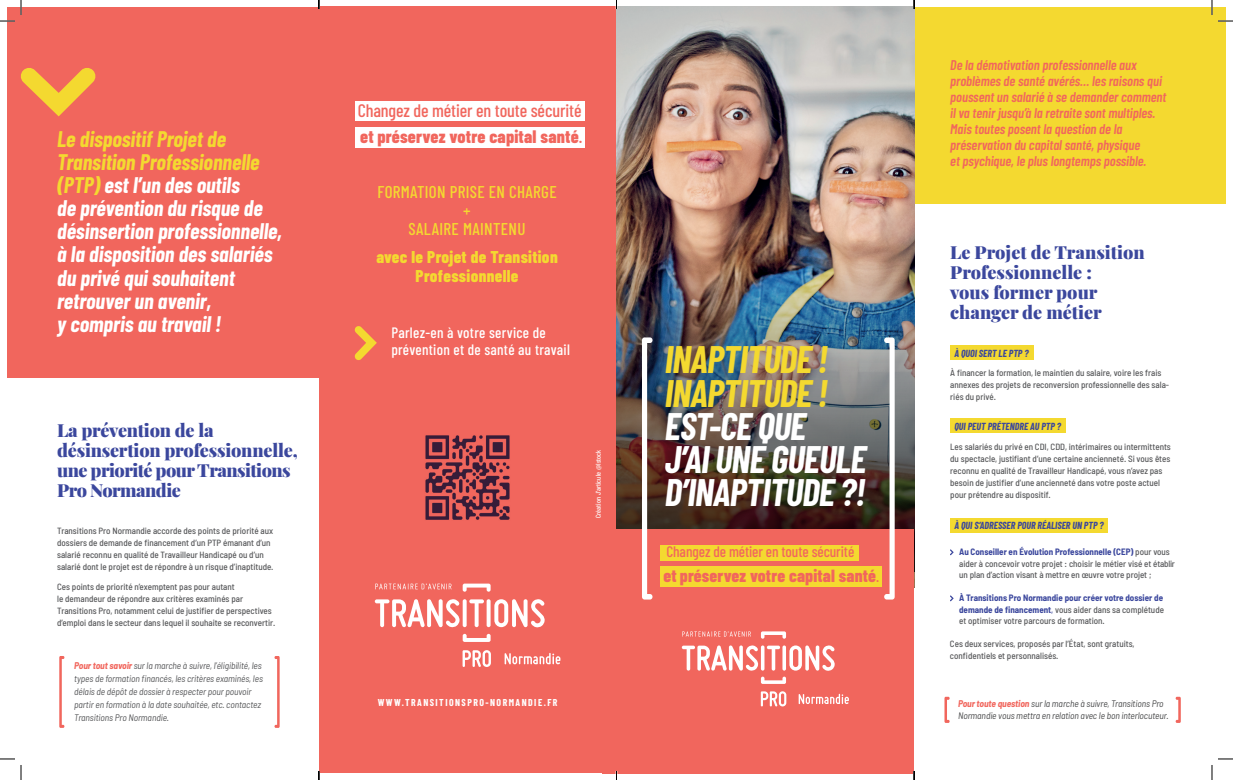
<style>
.page{position:relative;width:1233px;height:780px;background:#fff}
.page>*{position:absolute;margin:0;border:0;box-sizing:border-box;transform-origin:0 0}
.t1{font:italic 700 37.4px/33px "Barlow Condensed";letter-spacing:-.02em;color:#fff}
.t2{font:italic 700 37.4px/33px "Barlow Condensed";letter-spacing:-.02em;color:#f4d930}
.t3{font:italic 700 22px/23px "Barlow Condensed";color:#fff}
.t4{font:900 18px/20px "Playfair Display";letter-spacing:-.01em;color:#3b479d}
.t5{font:500 18px "Barlow Condensed";letter-spacing:-.005em;color:#f1665d}
.t6{font:800 18px "Barlow Condensed";letter-spacing:.01em;color:#f1665d}
.t7{font:800 17.5px "Barlow Condensed";letter-spacing:.01em;color:#f1665d}
.t8{font:800 17px/18.9px "Barlow Condensed";letter-spacing:.02em;color:#f4d930;text-align:center}
.t9{font:500 17px/18.9px "Barlow Condensed";letter-spacing:.02em;color:#f4d930;text-align:center}
.t10{font:500 15.1px "Barlow Condensed";letter-spacing:-.005em;color:#f1665d}
.t11{font:500 15px/17px "Barlow Condensed";letter-spacing:.02em;color:#fff}
.t12{font:italic 600 14px/16px "Barlow Condensed";color:#f1665d}
.t13{font:italic 700 10px "Barlow Condensed";color:#3b479d}
.t14{font:700 9.8px "Barlow Condensed";letter-spacing:.15em;color:#fff}
.t15{font:italic semi-condensed 9.5px/13px "Barlow";letter-spacing:-.01em;color:#57585a}
.t16{font:italic semi-condensed 9.5px/11.4px "Barlow";letter-spacing:-.01em;color:#4b4c4d}
.t17{font:500 semi-condensed 9px/12px "Barlow";color:#57585a}
.t18{font:700 semi-condensed 9px/11.5px "Barlow";color:#3b479d;text-align:justify}
.t19{font:500 7px "Barlow Condensed";letter-spacing:.015em;color:#fff}
.s1{color:#f4d930}
.s2{font-weight:700;color:#f1665d}
.s3{font-weight:500}
.s4{font-weight:500;font-size:15.1px}
.s5{font-weight:700;color:#3b479d}
.s6{font-weight:500;color:#57585a}
</style>
<div class="page">
<div style="left:319px;top:7px;width:297px;height:765px;background:#f1665d"></div>
<svg style="left:462px;top:650px;width:29px;height:16px"></svg>
<svg style="left:463px;top:583px;width:27px;height:8px"></svg>
<svg style="left:463px;top:633px;width:27px;height:8px"></svg>
<svg style="left:469px;top:599px;width:15px;height:27px"></svg>
<svg style="left:375px;top:599px;width:85px;height:28px"></svg>
<hr style="left:463px;top:598px;width:3px;height:28px;background:#fff;border-radius:2px">
<svg style="left:486px;top:598px;width:4px;height:28px"></svg>
<svg style="left:494px;top:599px;width:51px;height:28px"></svg>
<svg style="left:504px;top:653px;width:56px;height:11px"></svg>
<svg style="left:375px;top:583px;width:76px;height:6px"></svg>
<svg style="left:354px;top:326px;width:23px;height:34px"></svg>
<div style="left:355px;top:101px;width:229px;height:20px;background:#fff"></div>
<div style="left:355px;top:127px;width:229px;height:21px;background:#fff"></div>
<div style="left:914px;top:7px;width:312px;height:196px;background:#f4d930"></div>
<svg style="left:950px;top:549px;width:3px;height:6px"></svg>
<svg style="left:950px;top:595px;width:3px;height:6px"></svg>
<svg style="left:1175px;top:696px;width:5px;height:26px"></svg>
<svg style="left:944px;top:696px;width:5px;height:26px"></svg>
<div style="left:950px;top:345px;width:84px;height:14px;background:#f4d930"></div>
<div style="left:950px;top:418px;width:115px;height:14px;background:#f4d930"></div>
<div style="left:950px;top:517px;width:158px;height:15px;background:#f4d930"></div>
<div style="left:7px;top:7px;width:312px;height:370px;background:#f1665d"></div>
<svg style="left:274px;top:656px;width:6px;height:71px"></svg>
<svg style="left:59px;top:656px;width:5px;height:71px"></svg>
<svg style="left:20px;top:68px;width:76px;height:48px"></svg>
<img style="left:616px;top:7px;width:298px;height:233px">
<img style="left:616px;top:240px;width:298px;height:288px">
<div style="left:602px;top:528px;width:312px;height:244px;background:#f1665d"></div>
<svg style="left:761px;top:691px;width:25px;height:15px"></svg>
<svg style="left:761px;top:631px;width:25px;height:7px"></svg>
<svg style="left:761px;top:676px;width:25px;height:7px"></svg>
<svg style="left:767px;top:645px;width:13px;height:25px"></svg>
<svg style="left:682px;top:645px;width:76px;height:25px"></svg>
<hr style="left:761px;top:645px;width:3px;height:25px;background:#fff;border-radius:2px">
<svg style="left:782px;top:645px;width:4px;height:25px"></svg>
<svg style="left:789px;top:645px;width:46px;height:25px"></svg>
<svg style="left:798px;top:693px;width:51px;height:10px"></svg>
<svg style="left:682px;top:631px;width:69px;height:5px"></svg>
<svg style="left:642px;top:337px;width:10px;height:262px"></svg>
<svg style="left:884px;top:337px;width:10px;height:262px"></svg>
<div style="left:660px;top:544px;width:199px;height:15px;background:#f4d930"></div>
<div style="left:660px;top:566px;width:222px;height:20px;background:#f4d930"></div>
<img style="left:425px;top:435px;width:85px;height:85px">
<svg style="left:1218px;top:20px;width:15px;height:2px"></svg>
<svg style="left:1218px;top:758px;width:15px;height:1px"></svg>
<svg style="left:0;top:0;width:22px;height:22px"></svg>
<svg style="left:0;top:758px;width:22px;height:21px"></svg>
<svg style="left:1211px;top:0;width:1px;height:15px"></svg>
<svg style="left:1211px;top:765px;width:1px;height:14px"></svg>
<svg style="left:913px;top:0;width:2px;height:9px"></svg>
<svg style="left:913px;top:771px;width:2px;height:8px"></svg>
<p class="t3" style="left:57px;top:127px;width:226px"><span class="s1">Le dispositif Projet de<br>Transition Professionnelle (PTP)</span> est l’un des outils<br>de prévention du risque de désinsertion professionnelle, à la disposition des salariés du privé qui souhaitent retrouver un avenir,<br>y compris au travail !</p>
<p class="t4" style="left:57px;top:418px;width:242px">La prévention de la désinsertion professionnelle, une priorité pour Transitions<br>Pro Normandie</p>
<p class="t17" style="left:57px;top:524px;width:218px">Transitions Pro Normandie accorde des points de priorité aux dossiers de demande de financement d’un PTP émanant d’un salarié reconnu en qualité de Travailleur Handicapé ou d’un salarié dont le projet est de répondre à un risque d’inaptitude.</p>
<p class="t17" style="left:57px;top:580px;width:220px">Ces points de priorité n’exemptent pas pour autant<br>le demandeur de répondre aux critères examinés par Transitions Pro, notamment celui de justifier de perspectives d’emploi dans le secteur dans lequel il souhaite se reconvertir.</p>
<p class="t15" style="left:74px;top:658px;width:190px"><span class="s2">Pour tout savoir</span> sur la marche à suivre, l’éligibilité, les types de formation financés, les critères examinés, les délais de dépôt de dossier à respecter pour pouvoir partir en formation à la date souhaitée, etc. contactez Transitions Pro Normandie.</p>
<p class="t5" style="left:358px;top:97px;width:225px">Changez de métier en toute sécurité</p>
<p class="t6" style="left:360px;top:124px;width:224px">et préservez votre capital santé<span class="s3">.</span></p>
<p class="t9" style="left:377px;top:181px;width:181px">FORMATION PRISE EN CHARGE +<br>SALAIRE MAINTENU</p>
<p class="t8" style="left:376px;top:247px;width:183px">avec le Projet de Transition<br>Professionnelle</p>
<p class="t11" style="left:391px;top:323px;width:180px">Parlez-en à votre service de prévention et de santé au travail</p>
<p class="t19" style="left:593px;top:517px;width:70px;rotate:-90deg">Création J’articule @Istock</p>
<p class="t14" style="left:378px;top:695px;width:181px">WWW.TRANSITIONSPRO-NORMANDIE.FR</p>
<p class="t2" style="left:665px;top:341px;width:165px">INAPTITUDE !<br>INAPTITUDE !</p>
<p class="t1" style="left:665px;top:407px;width:203px">EST-CE QUE<br>J’AI UNE GUEULE<br>D’INAPTITUDE ?!</p>
<p class="t10" style="left:666px;top:540px;width:189px">Changez de métier en toute sécurité</p>
<p class="t7" style="left:663px;top:562px;width:217px">et préservez votre capital santé<span class="s4">.</span></p>
<p class="t12" style="left:950px;top:56px;width:218px">De la démotivation professionnelle aux problèmes de santé avérés… les raisons qui poussent un salarié à se demander comment il va tenir jusqu’à la retraite sont multiples.<br>Mais toutes posent la question de la préservation du capital santé, physique<br>et psychique, le plus longtemps possible.</p>
<p class="t4" style="left:950px;top:240px;width:196px">Le Projet de Transition<br>Professionnelle :<br>vous former pour changer de métier</p>
<p class="t13" style="left:954px;top:346px;width:76px">À QUOI SERT LE PTP ?</p>
<p class="t17" style="left:950px;top:366px;width:220px">À financer la formation, le maintien du salaire, voire les frais annexes des projets de reconversion professionnelle des sala&shy;riés du privé.</p>
<p class="t13" style="left:954px;top:419px;width:108px">QUI PEUT PRÉTENDRE AU PTP ?</p>
<p class="t17" style="left:950px;top:440px;width:222px">Les salariés du privé en CDI, CDD, intérimaires ou intermittents du spectacle, justifiant d’une certaine ancienneté. Si vous êtes reconnu en qualité de Travailleur Handicapé, vous n’avez pas besoin de justifier d’une ancienneté dans votre poste actuel pour prétendre au dispositif.</p>
<p class="t13" style="left:954px;top:518px;width:151px">À QUI S’ADRESSER POUR RÉALISER UN PTP ?</p>
<p class="t17" style="left:959px;top:545px;width:217px;line-height:11.5px"><span class="s5">Au Conseiller en Évolution Professionnelle (CEP)</span> pour vous aider à concevoir votre projet : choisir le métier visé et établir un plan d’action visant à mettre en œuvre votre projet ;</p>
<p class="t18" style="left:959px;top:591px;width:206px">À Transitions Pro Normandie pour créer votre dossier de demande de financement<span class="s3">,</span> <span class="s6">vous aider dans sa complétude et optimiser votre parcours de formation.</span></p>
<p class="t17" style="left:950px;top:637px;width:186px;line-height:11.5px">Ces deux services, proposés par l’État, sont gratuits, confidentiels et personnalisés.</p>
<p class="t16" style="left:958px;top:697px;width:212px"><span class="s2">Pour toute question</span> sur la marche à suivre, Transitions Pro<br>Normandie vous mettra en relation avec le bon interlocuteur.</p>
</div>
